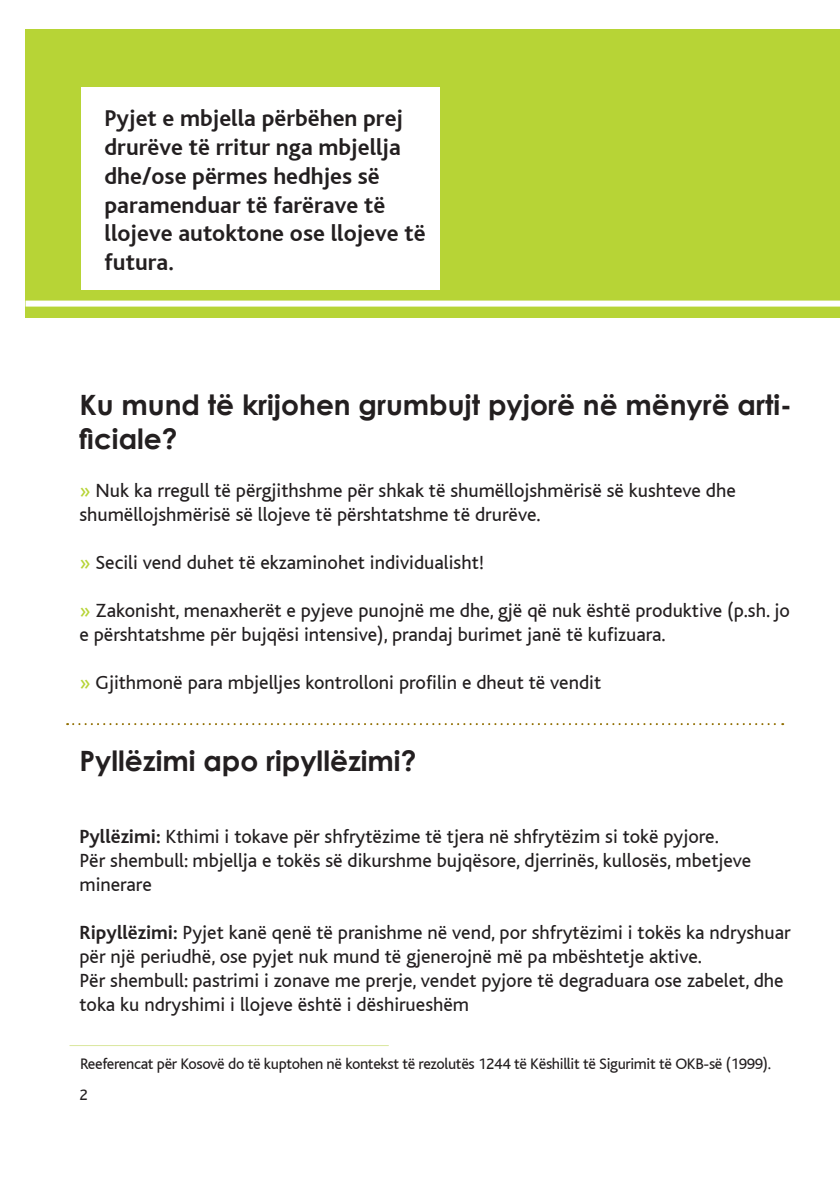
<style>
.page{position:relative;width:840px;height:1191px;background:#fff}
.page>*{position:absolute;margin:0;border:0;box-sizing:border-box;transform-origin:0 0}
.t1{font:700 28px/33.6px "Century Gothic";color:#231f20}
.t2{font:24px/28.8px "Bliss Bold HU";color:#231f20}
.t3{font:20px/24px "Bliss CE";color:#231f20}
.t4{font:16px "Bliss CE";letter-spacing:-.02em;color:#231f20}
.s1{color:#b7d436}
.s2{font-family:"Bliss Bold HU"}
</style>
<div class="page">
<div style="left:26px;top:29px;width:813px;height:288px;background:#b7d436"></div>
<div style="left:81px;top:87px;width:358px;height:202px;background:#fff"></div>
<div style="left:26px;top:300px;width:813px;height:6px;background:#fff"></div>
<svg style="left:67px;top:723px;width:715px;height:2px"></svg>
<hr style="left:69px;top:1045px;width:319px;height:1px;background:#dae79e">
<p class="t2" style="left:104px;top:104px;width:322px">Pyjet e mbjella përbëhen prej drurëve të rritur nga mbjellja dhe/ose përmes hedhjes së paramenduar të farërave të llojeve autoktone ose llojeve të futura.</p>
<p class="t1" style="left:79px;top:387px;width:713px">Ku mund të krijohen grumbujt pyjorë në mënyrë arti&shy;ficiale?</p>
<p class="t3" style="left:79px;top:478px;width:657px"><span class="s1">»</span> Nuk ka rregull të përgjithshme për shkak të shumëllojshmërisë së kushteve dhe shumëllojshmërisë së llojeve të përshtatshme të drurëve.</p>
<p class="t3" style="left:79px;top:550px;width:406px"><span class="s1">»</span> Secili vend duhet të ekzaminohet individualisht!</p>
<p class="t3" style="left:79px;top:598px;width:711px"><span class="s1">»</span> Zakonisht, menaxherët e pyjeve punojnë me dhe, gjë që nuk është produktive (p.sh. jo e përshtatshme për bujqësi intensive), prandaj burimet janë të kufizuara.</p>
<p class="t3" style="left:79px;top:670px;width:523px"><span class="s1">»</span> Gjithmonë para mbjelljes kontrolloni profilin e dheut të vendit</p>
<p class="t1" style="left:79px;top:742px;width:338px">Pyllëzimi apo ripyllëzimi?</p>
<p class="t3" style="left:79px;top:824px;width:640px"><span class="s2">Pyllëzimi:</span> Kthimi i tokave për shfrytëzime të tjera në shfrytëzim si tokë pyjore.</p>
<p class="t3" style="left:79px;top:848px;width:673px">Për shembull: mbjellja e tokës së dikurshme bujqësore, djerrinës, kullosës, mbetjeve minerare</p>
<p class="t3" style="left:79px;top:920px;width:712px"><span class="s2">Ripyllëzimi:</span> Pyjet kanë qenë të pranishme në vend, por shfrytëzimi i tokës ka ndryshuar për një periudhë, ose pyjet nuk mund të gjenerojnë më pa mbështetje aktive.</p>
<p class="t3" style="left:79px;top:968px;width:705px">Për shembull: pastrimi i zonave me prerje, vendet pyjore të degraduara ose zabelet, dhe toka ku ndryshimi i llojeve është i dëshirueshëm</p>
<p class="t4" style="left:80px;top:1054px;width:692px">Reeferencat për Kosovë do të kuptohen në kontekst të rezolutës 1244 të Këshillit të Sigurimit të OKB-së (1999).</p>
<p class="t4" style="left:79px;top:1086px;width:10px">2</p>
</div>
